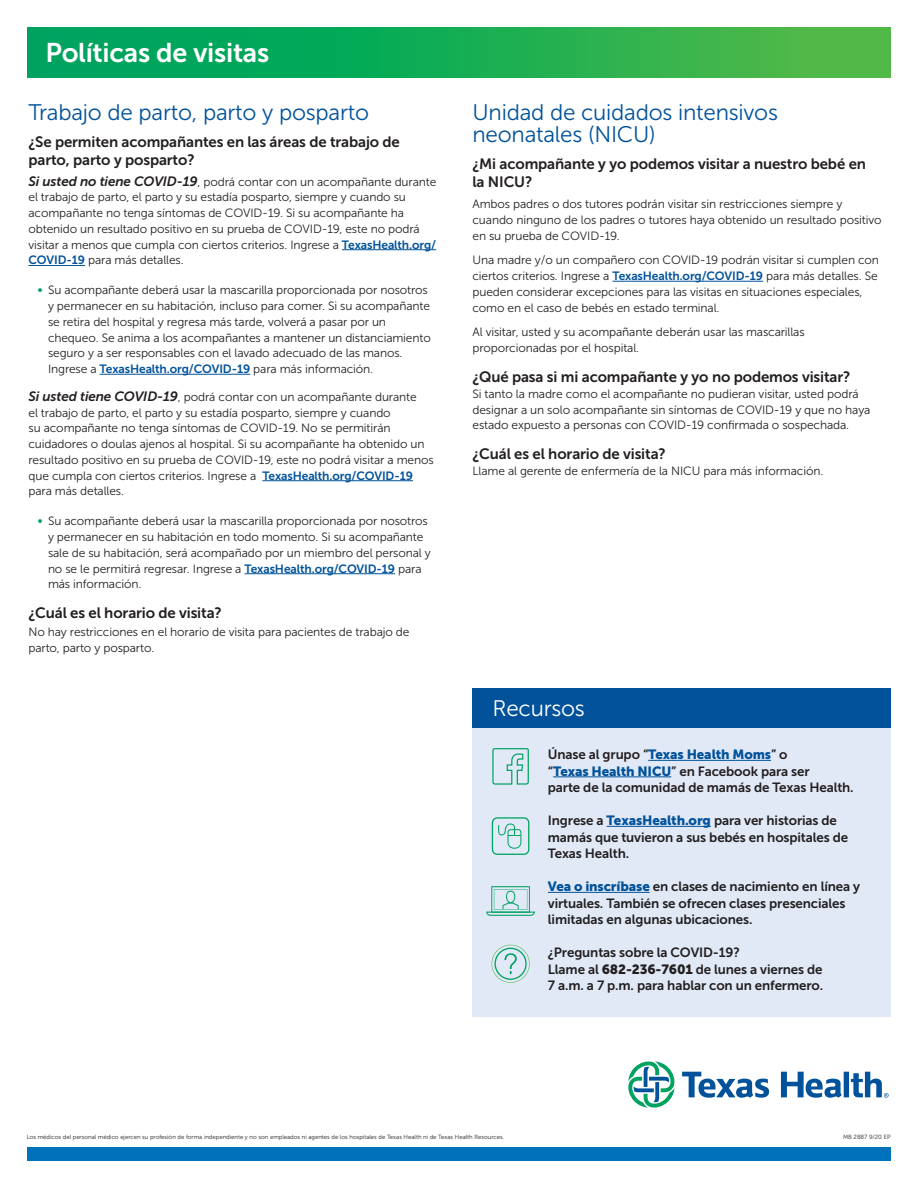
<style>
.page{position:relative;width:918px;height:1188px;background:#fff}
.page>*{position:absolute;margin:0;border:0;box-sizing:border-box;transform-origin:0 0}
.t1{font:27px "Museo Sans 700";letter-spacing:-.01em;color:#fff}
.t2{font:22.5px/22.5px "Museo Sans 300";letter-spacing:-.01em;color:#01529a}
.t3{font:22.5px "Museo Sans 300";letter-spacing:-.01em;color:#fff}
.t4{font:15px/18px "Museo Sans 700";letter-spacing:-.01em;color:#231f20}
.t5{font:13.35px/16.5px "Museo Sans 700";letter-spacing:-.01em;color:#231f20}
.t6{font:12px/15.8px "Museo Sans 300";letter-spacing:-.01em;color:#231f20}
.t7{font:6px "Museo Sans 300";color:#231f20}
.s1{font-family:"Museo Sans 700";font-style:italic;font-size:13.5px}
.s2{font-family:"Museo Sans 700";color:#01529a}
.s3{font-size:13.5px;color:#00a261}
.s4{font-family:"Museo Sans 900";color:#01529a}
.s5{font-family:"Museo Sans 900"}
</style>
<div class="page">
<hr style="left:342px;top:249px;width:94px;height:1px;background:#01529a">
<hr style="left:28px;top:265px;width:57px;height:1px;background:#01529a">
<hr style="left:100px;top:374px;width:150px;height:1px;background:#01529a">
<hr style="left:262px;top:480px;width:151px;height:1px;background:#01529a">
<hr style="left:245px;top:573px;width:150px;height:1px;background:#01529a">
<svg style="left:27px;top:27px;width:864px;height:51px;background:#1dad53"></svg>
<hr style="left:613px;top:281px;width:150px;height:1px;background:#01529a">
<div style="left:27px;top:1148px;width:864px;height:13px;background:#0072bc"></div>
<svg style="left:682px;top:1072px;width:87px;height:26px"></svg>
<svg style="left:781px;top:1072px;width:61px;height:26px"></svg>
<div style="left:844px;top:1072px;width:5px;height:25px;background:#01529a"></div>
<svg style="left:851px;top:1072px;width:38px;height:26px"></svg>
<svg style="left:628px;top:1061px;width:47px;height:47px"></svg>
<div style="left:472px;top:688px;width:419px;height:40px;background:#01529a"></div>
<div style="left:472px;top:728px;width:419px;height:288px;background:#e1e9f6"></div>
<hr style="left:648px;top:760px;width:123px;height:1px;background:#01529a">
<hr style="left:553px;top:777px;width:118px;height:1px;background:#01529a">
<hr style="left:607px;top:826px;width:104px;height:1px;background:#01529a">
<hr style="left:548px;top:892px;width:102px;height:1px;background:#01529a">
<svg style="left:492px;top:748px;width:37px;height:37px"></svg>
<div style="left:492px;top:817px;width:37px;height:38px;border:1px solid #00a261;border-radius:5px"></div>
<svg style="left:498px;top:824px;width:23px;height:25px"></svg>
<svg style="left:486px;top:886px;width:49px;height:30px"></svg>
<svg style="left:492px;top:945px;width:38px;height:38px"></svg>
<p class="t1" style="left:45px;top:38px;width:225px">Políticas de visitas</p>
<p class="t2" style="left:28px;top:101px;width:342px">Trabajo de parto, parto y posparto</p>
<p class="t4" style="left:28px;top:132px;width:373px">¿Se permiten acompañantes en las áreas de trabajo de parto, parto y posparto?</p>
<p class="t6" style="left:28px;top:174px;width:409px"><span class="s1">Si usted no tiene COVID-19</span>, podrá contar con un acompañante durante el trabajo de parto, el parto y su estadía posparto, siempre y cuando su acompañante no tenga síntomas de COVID-19. Si su acompañante ha obtenido un resultado positivo en su prueba de COVID-19, este no podrá visitar a menos que cumpla con ciertos criterios. Ingrese a <span class="s2">TexasHealth.org/ COVID-19</span> para más detalles.</p>
<p class="t6" style="left:48px;top:282px;width:384px;text-indent:-10px"><span class="s3">•</span> Su acompañante deberá usar la mascarilla proporcionada por nosotros y permanecer en su habitación, incluso para comer. Si su acompañante se retira del hospital y regresa más tarde, volverá a pasar por un chequeo. Se anima a los acompañantes a mantener un distanciamiento seguro y a ser responsables con el lavado adecuado de las manos.<br>Ingrese a <span class="s2">TexasHealth.org/COVID-19</span> para más información.</p>
<p class="t6" style="left:28px;top:389px;width:407px"><span class="s1">Si usted tiene COVID-19</span>, podrá contar con un acompañante durante<br>el trabajo de parto, el parto y su estadía posparto, siempre y cuando<br>su acompañante no tenga síntomas de COVID-19. No se permitirán cuidadores o doulas ajenos al hospital. Si su acompañante ha obtenido un resultado positivo en su prueba de COVID-19, este no podrá visitar a menos que cumpla con ciertos criterios. Ingrese a <span class="s2">TexasHealth.org/COVID-19 </span>para más detalles.</p>
<p class="t6" style="left:48px;top:513px;width:384px;text-indent:-10px"><span class="s3">•</span> Su acompañante deberá usar la mascarilla proporcionada por nosotros y permanecer en su habitación en todo momento. Si su acompañante sale de su habitación, será acompañado por un miembro del personal y no se le permitirá regresar. Ingrese a <span class="s2">TexasHealth.org/COVID-19</span> para más información.</p>
<p class="t4" style="left:28px;top:604px;width:195px">¿Cuál es el horario de visita?</p>
<p class="t6" style="left:28px;top:624px;width:383px">No hay restricciones en el horario de visita para pacientes de trabajo de parto, parto y posparto.</p>
<p class="t2" style="left:472px;top:101px;width:307px">Unidad de cuidados intensivos neonatales (NICU)</p>
<p class="t4" style="left:472px;top:155px;width:395px">¿Mi acompañante y yo podemos visitar a nuestro bebé en</p>
<p class="t4" style="left:472px;top:173px;width:61px">la NICU?</p>
<p class="t6" style="left:472px;top:196px;width:411px">Ambos padres o dos tutores podrán visitar sin restricciones siempre y cuando ninguno de los padres o tutores haya obtenido un resultado positivo en su prueba de COVID-19.</p>
<p class="t6" style="left:472px;top:252px;width:408px">Una madre y/o un compañero con COVID-19 podrán visitar si cumplen con ciertos criterios. Ingrese a <span class="s2">TexasHealth.org/COVID-19</span> para más detalles. Se pueden considerar excepciones para las visitas en situaciones especiales, como en el caso de bebés en estado terminal.</p>
<p class="t6" style="left:472px;top:324px;width:334px">Al visitar, usted y su acompañante deberán usar las mascarillas proporcionadas por el hospital.</p>
<p class="t4" style="left:472px;top:368px;width:379px">¿Qué pasa si mi acompañante y yo no podemos visitar?</p>
<p class="t6" style="left:472px;top:386px;width:400px">Si tanto la madre como el acompañante no pudieran visitar, usted podrá designar a un solo acompañante sin síntomas de COVID-19 y que no haya estado expuesto a personas con COVID-19 confirmada o sospechada.</p>
<p class="t4" style="left:472px;top:445px;width:195px">¿Cuál es el horario de visita?</p>
<p class="t6" style="left:472px;top:463px;width:352px">Llame al gerente de enfermería de la NICU para más información.</p>
<p class="t3" style="left:492px;top:696px;width:94px">Recursos</p>
<p class="t5" style="left:548px;top:746px;width:241px">Únase al grupo “<span class="s4">Texas Health Moms</span>” o</p>
<p class="t5" style="left:548px;top:763px;width:263px">“<span class="s4">Texas Health NICU</span>” en Facebook para ser</p>
<p class="t5" style="left:548px;top:779px;width:307px">parte de la comunidad de mamás de Texas Health.</p>
<p class="t5" style="left:548px;top:812px;width:291px">Ingrese a <span class="s4">TexasHealth.org</span> para ver historias de</p>
<p class="t5" style="left:548px;top:829px;width:302px">mamás que tuvieron a sus bebés en hospitales de<br>Texas Health.</p>
<p class="t5" style="left:548px;top:878px;width:314px"><span class="s4">Vea o inscríbase</span> en clases de nacimiento en línea y</p>
<p class="t5" style="left:548px;top:895px;width:299px">virtuales. También se ofrecen clases presenciales limitadas en algunas ubicaciones.</p>
<p class="t5" style="left:548px;top:944px;width:194px">¿Preguntas sobre la COVID-19?</p>
<p class="t5" style="left:548px;top:961px;width:276px">Llame al <span class="s5">682-236-7601</span> de lunes a viernes de</p>
<p class="t5" style="left:548px;top:977px;width:277px">7 a.m. a 7 p.m. para hablar con un enfermero.</p>
<p class="t7" style="left:27px;top:1134px;width:479px">Los médicos del personal médico ejercen su profesión de forma independiente y no son empleados ni agentes de los hospitales de Texas Health ni de Texas Health Resources.</p>
<p class="t7" style="left:843px;top:1134px;width:49px">MB 2887 9/20 EP</p>
</div>
